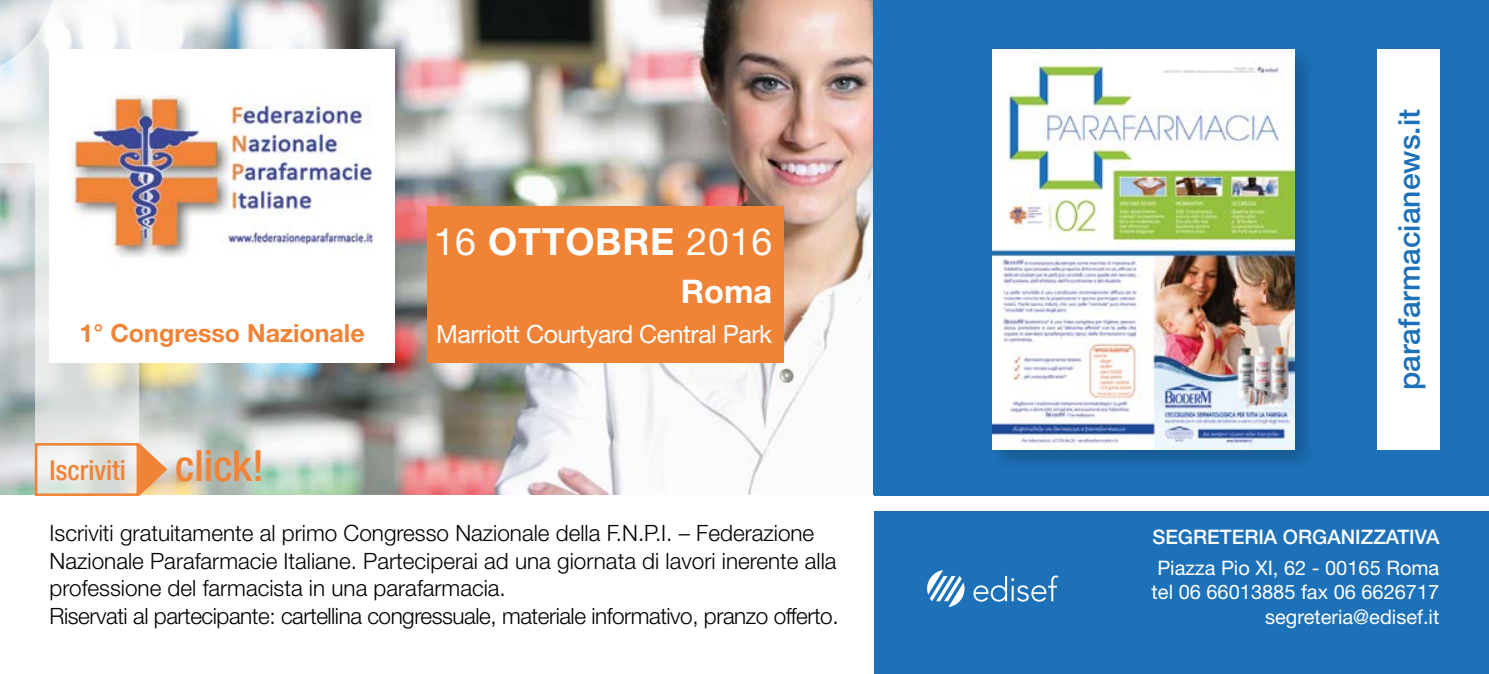
<style>
.page{position:relative;width:1489px;height:674px;background:#fff}
.page>*{position:absolute;margin:0;border:0;box-sizing:border-box;transform-origin:0 0}
.t1{font:700 37.5px "Helvetica Neue";letter-spacing:.02em;color:#fff}
.t2{font:700 32.5px "Helvetica Neue";color:#fff}
.t3{font:500 30px "Helvetica Neue";color:#1d71b8}
.t4{font:500 condensed 27.5px "Helvetica Neue";color:#f08336}
.t5{font:25px "Helvetica Neue";letter-spacing:-.02em;color:#fff}
.t6{font:700 25px "Helvetica Neue";color:#f08336}
.t7{font:300 22.5px/27.5px "Helvetica Neue";color:#000}
.t8{font:20px/24px "Helvetica Neue";color:#fff;text-align:right}
.t9{font:500 20px "Helvetica Neue";color:#fff}
.s1{font-size:43px}
.s2{font-weight:400}
</style>
<div class="page">
<img style="left:139px;top:0;width:734px;height:495px">
<svg style="left:0;top:0;width:139px;height:495px"></svg>
<div style="left:873px;top:0;width:615px;height:673px;background:#1d71b8"></div>
<div style="left:868px;top:495px;width:620px;height:15px;background:#fff"></div>
<svg style="left:927px;top:570px;width:37px;height:36px"></svg>
<svg style="left:973px;top:575px;width:85px;height:26px"></svg>
<div style="left:989px;top:47px;width:328px;height:425px;background:#000;opacity:.2"></div>
<img style="left:992px;top:50px;width:302px;height:399px">
<div style="left:427px;top:206px;width:356px;height:157px;background:#f08336"></div>
<div style="left:50px;top:50px;width:344px;height:313px;background:#fff"></div>
<div style="left:1376px;top:50px;width:63px;height:399px;background:#fff"></div>
<img style="left:70px;top:95px;width:304px;height:163px">
<svg style="left:34px;top:441px;width:133px;height:55px"></svg>
<p class="t6" style="left:80px;top:318px;width:287px">1° Congresso Nazionale</p>
<p class="t4" style="left:50px;top:453px;width:216px">Iscriviti <span class="s1">click!</span></p>
<h1 class="t1" style="left:433px;top:219px;width:340px"><span class="s2">16</span> OTTOBRE <span class="s2">2016</span></h1>
<h2 class="t2" style="left:680px;top:271px;width:93px">Roma</h2>
<p class="t5" style="left:436px;top:318px;width:337px">Marriott Courtyard Central Park</p>
<p class="t7" style="left:50px;top:518px;width:790px">Iscriviti gratuitamente al primo Congresso Nazionale della F.N.P.I. – Federazione Nazionale Parafarmacie Italiane. Parteciperai ad una giornata di lavori inerente alla professione del farmacista in una parafarmacia.<br>Riservati al partecipante: cartellina congressuale, materiale informativo, pranzo offerto.</p>
<h3 class="t3" style="left:1390px;top:390px;width:282px;rotate:-90deg">parafarmacianews.it</h3>
<p class="t9" style="left:1152px;top:525px;width:288px">SEGRETERIA ORGANIZZATIVA</p>
<p class="t8" style="left:1151px;top:555px;width:289px">Piazza Pio XI, 62 - 00165 Roma tel 06 66013885 fax 06 6626717 segreteria@edisef.it</p>
</div>
